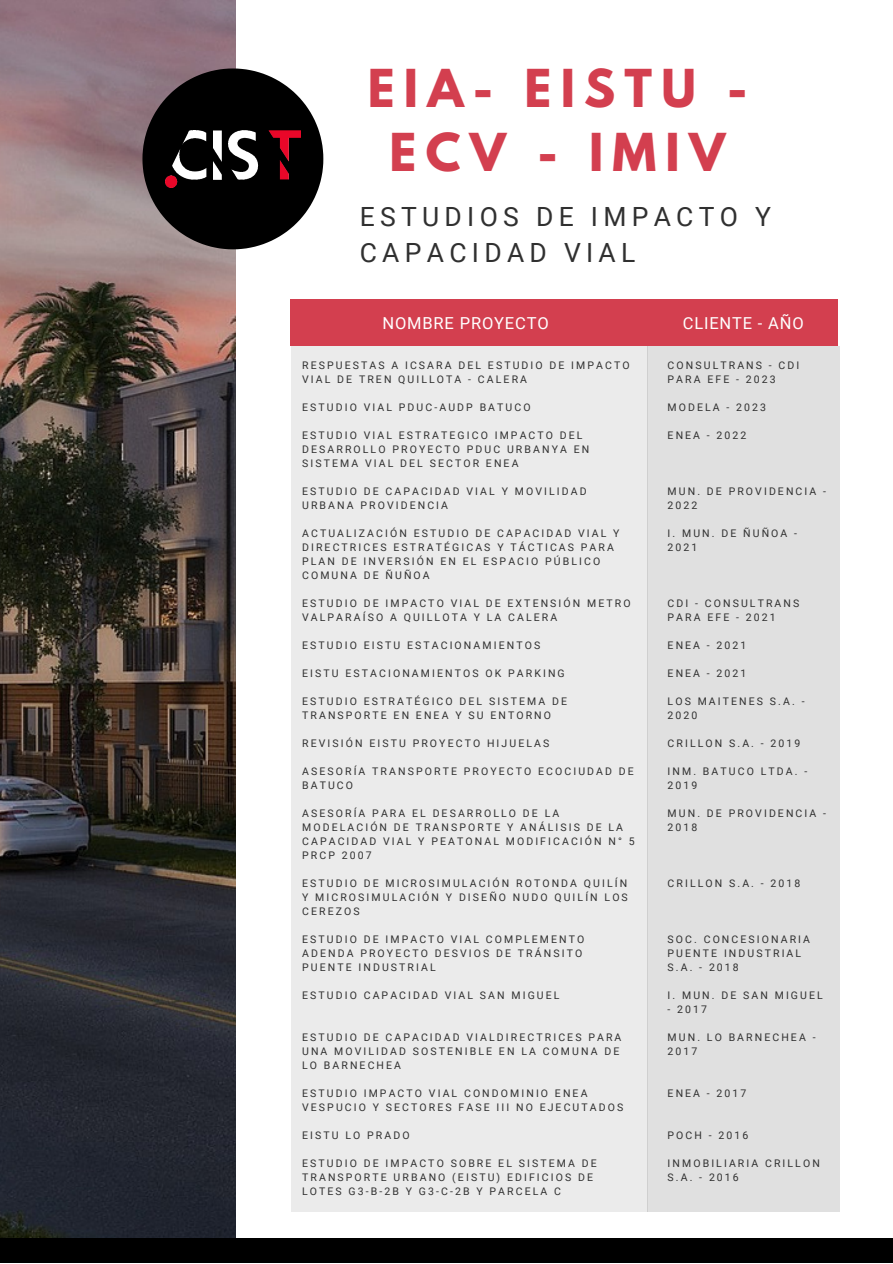
<style>
.page{position:relative;width:893px;height:1264px;background:#fff}
.page>*{position:absolute;margin:0;border:0;box-sizing:border-box;transform-origin:0 0}
.t1{font:700 46.35px/64.1px "League Spartan";letter-spacing:.2em;color:#d33f4f;text-align:center}
.t2{font:26.4px/36px "Roboto";letter-spacing:.2em;color:#303030}
.t3{font:16.5px "Roboto";letter-spacing:.05em;color:#fff}
.t4{font:10.5px/14px "Roboto";letter-spacing:.2em;color:#303030}
</style>
<div class="page">
<img style="left:0;top:0;width:235px;height:1237px">
<div style="left:0;top:1237px;width:892px;height:25px;background:#000"></div>
<svg style="left:142px;top:68px;width:181px;height:181px;background:#393636"></svg>
<div style="left:290px;top:299px;width:548px;height:46px;background:#d33f4f"></div>
<div style="left:291px;top:346px;width:356px;height:865px;background:#ebebeb"></div>
<div style="left:647px;top:346px;width:192px;height:865px;background:#e0e0e0"></div>
<img style="left:165px;top:131px;width:135px;height:56px">
<h1 class="t1" style="left:368px;top:62px;width:381px">EIA- EISTU -<br>ECV - IMIV</h1>
<h2 class="t2" style="left:360px;top:199px;width:412px">ESTUDIOS DE IMPACTO Y<br>CAPACIDAD VIAL</h2>
<h3 class="t3" style="left:382px;top:313px;width:168px">NOMBRE PROYECTO</h3>
<h3 class="t3" style="left:682px;top:313px;width:122px">CLIENTE - AÑO</h3>
<p class="t4" style="left:302px;top:358px;width:329px">RESPUESTAS A ICSARA DEL ESTUDIO DE IMPACTO<br>VIAL DE TREN QUILLOTA - CALERA</p>
<p class="t4" style="left:302px;top:400px;width:230px">ESTUDIO VIAL PDUC-AUDP BATUCO</p>
<p class="t4" style="left:302px;top:428px;width:288px">ESTUDIO VIAL ESTRATEGICO IMPACTO DEL<br>DESARROLLO PROYECTO PDUC URBANYA EN<br>SISTEMA VIAL DEL SECTOR ENEA</p>
<p class="t4" style="left:302px;top:484px;width:286px">ESTUDIO DE CAPACIDAD VIAL Y MOVILIDAD<br>URBANA PROVIDENCIA</p>
<p class="t4" style="left:302px;top:526px;width:319px">ACTUALIZACIÓN ESTUDIO DE CAPACIDAD VIAL Y DIRECTRICES ESTRATÉGICAS Y TÁCTICAS PARA PLAN DE INVERSIÓN EN EL ESPACIO PÚBLICO COMUNA DE ÑUÑOA</p>
<p class="t4" style="left:302px;top:596px;width:330px">ESTUDIO DE IMPACTO VIAL DE EXTENSIÓN METRO<br>VALPARAÍSO A QUILLOTA Y LA CALERA</p>
<p class="t4" style="left:302px;top:638px;width:239px">ESTUDIO EISTU ESTACIONAMIENTOS</p>
<p class="t4" style="left:302px;top:666px;width:264px">EISTU ESTACIONAMIENTOS OK PARKING</p>
<p class="t4" style="left:302px;top:694px;width:266px">ESTUDIO ESTRATÉGICO DEL SISTEMA DE<br>TRANSPORTE EN ENEA Y SU ENTORNO</p>
<p class="t4" style="left:302px;top:736px;width:249px">REVISIÓN EISTU PROYECTO HIJUELAS</p>
<p class="t4" style="left:302px;top:764px;width:333px">ASESORÍA TRANSPORTE PROYECTO ECOCIUDAD DE<br>BATUCO</p>
<p class="t4" style="left:302px;top:806px;width:334px">ASESORÍA PARA EL DESARROLLO DE LA<br>MODELACIÓN DE TRANSPORTE Y ANÁLISIS DE LA<br>CAPACIDAD VIAL Y PEATONAL MODIFICACIÓN N° 5<br>PRCP 2007</p>
<p class="t4" style="left:302px;top:876px;width:327px;text-align:justify">ESTUDIO DE MICROSIMULACIÓN ROTONDA QUILÍN Y MICROSIMULACIÓN Y DISEÑO NUDO QUILÍN LOS CEREZOS</p>
<p class="t4" style="left:302px;top:932px;width:284px">ESTUDIO DE IMPACTO VIAL COMPLEMENTO<br>ADENDA PROYECTO DESVIOS DE TRÁNSITO<br>PUENTE INDUSTRIAL</p>
<p class="t4" style="left:302px;top:988px;width:259px">ESTUDIO CAPACIDAD VIAL SAN MIGUEL</p>
<p class="t4" style="left:302px;top:1030px;width:321px">ESTUDIO DE CAPACIDAD VIALDIRECTRICES PARA<br>UNA MOVILIDAD SOSTENIBLE EN LA COMUNA DE<br>LO BARNECHEA</p>
<p class="t4" style="left:302px;top:1086px;width:323px">ESTUDIO IMPACTO VIAL CONDOMINIO ENEA<br>VESPUCIO Y SECTORES FASE III NO EJECUTADOS</p>
<p class="t4" style="left:302px;top:1128px;width:109px">EISTU LO PRADO</p>
<p class="t4" style="left:302px;top:1156px;width:296px">ESTUDIO DE IMPACTO SOBRE EL SISTEMA DE<br>TRANSPORTE URBANO (EISTU) EDIFICIOS DE<br>LOTES G3-B-2B Y G3-C-2B Y PARCELA C</p>
<p class="t4" style="left:667px;top:358px;width:133px">CONSULTRANS - CDI<br>PARA EFE - 2023</p>
<p class="t4" style="left:667px;top:400px;width:100px">MODELA - 2023</p>
<p class="t4" style="left:667px;top:428px;width:80px">ENEA - 2022</p>
<p class="t4" style="left:667px;top:484px;width:160px">MUN. DE PROVIDENCIA -<br>2022</p>
<p class="t4" style="left:667px;top:526px;width:131px">I. MUN. DE ÑUÑOA -<br>2021</p>
<p class="t4" style="left:667px;top:596px;width:133px">CDI - CONSULTRANS<br>PARA EFE - 2021</p>
<p class="t4" style="left:667px;top:638px;width:80px">ENEA - 2021</p>
<p class="t4" style="left:667px;top:666px;width:80px">ENEA - 2021</p>
<p class="t4" style="left:667px;top:694px;width:138px">LOS MAITENES S.A. -<br>2020</p>
<p class="t4" style="left:667px;top:736px;width:134px">CRILLON S.A. - 2019</p>
<p class="t4" style="left:667px;top:764px;width:141px">INM. BATUCO LTDA. -<br>2019</p>
<p class="t4" style="left:667px;top:806px;width:160px">MUN. DE PROVIDENCIA -<br>2018</p>
<p class="t4" style="left:667px;top:876px;width:134px">CRILLON S.A. - 2018</p>
<p class="t4" style="left:667px;top:932px;width:144px">SOC. CONCESIONARIA<br>PUENTE INDUSTRIAL<br>S.A. - 2018</p>
<p class="t4" style="left:667px;top:988px;width:157px">I. MUN. DE SAN MIGUEL</p>
<p class="t4" style="left:667px;top:1002px;width:41px">- 2017</p>
<p class="t4" style="left:667px;top:1030px;width:149px">MUN. LO BARNECHEA -<br>2017</p>
<p class="t4" style="left:667px;top:1086px;width:80px">ENEA - 2017</p>
<p class="t4" style="left:667px;top:1128px;width:82px">POCH - 2016</p>
<p class="t4" style="left:667px;top:1156px;width:154px">INMOBILIARIA CRILLON<br>S.A. - 2016</p>
</div>
